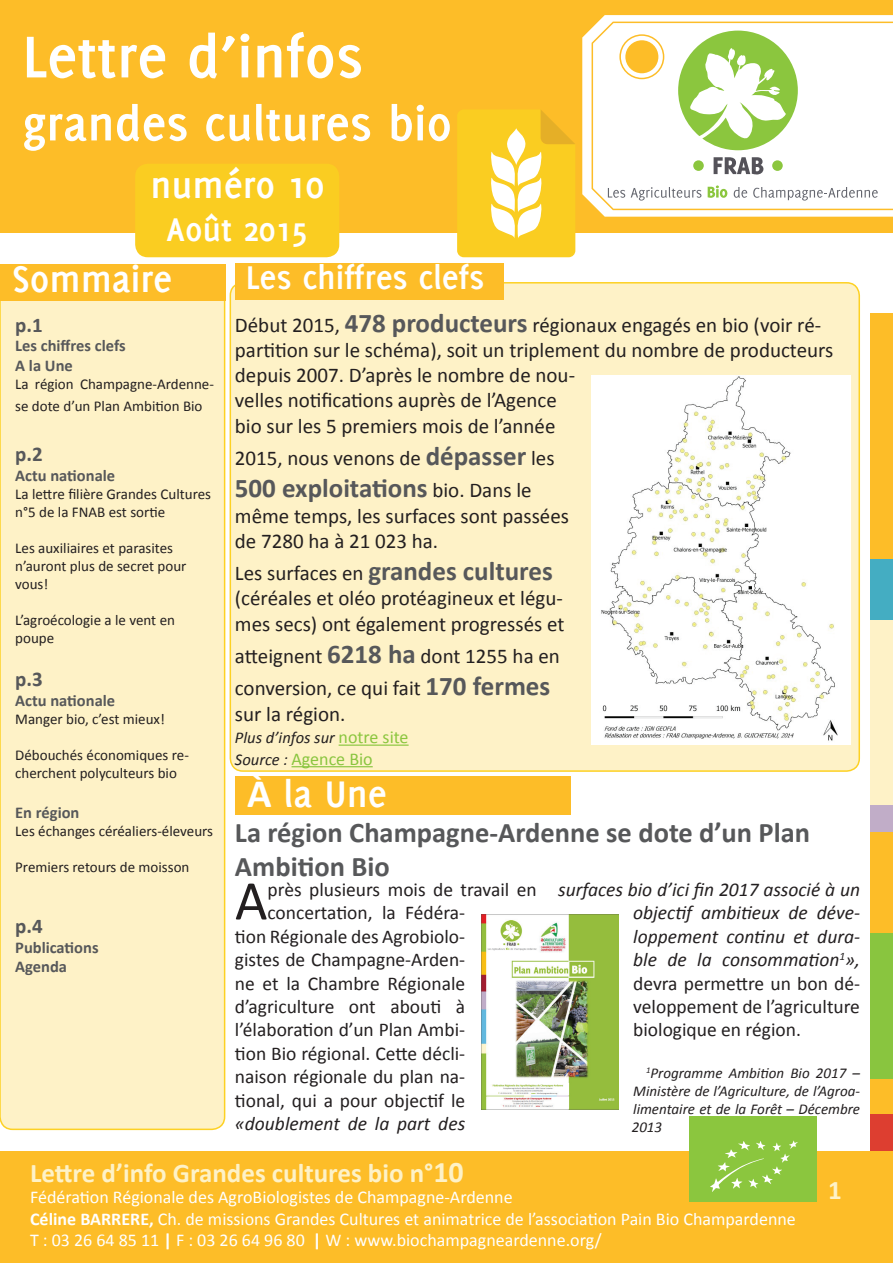
<style>
.page{position:relative;width:893px;height:1263px;background:#fff}
.page>*{position:absolute;margin:0;border:0;box-sizing:border-box;transform-origin:0 0}
.t1{font:700 64.5px "Delicious";color:#fff}
.t2{font:56.4px "Calibri";color:#231f20}
.t3{font:700 52.5px "Delicious";color:#fff}
.t4{font:700 40.5px "Delicious";color:#fff}
.t5{font:700 36px "Delicious";color:#fff}
.t6{font:700 28.5px/34.2px "Calibri";color:#57585a}
.t7{font:700 27px "Calibri";color:#57585a}
.t8{font:700 27px "Calibri";color:#fef2c7}
.t9{font:21px/25.2px "Calibri";color:#231f20}
.t10{font:700 21px "Calibri";color:#57585a}
.t11{font:19.5px "Calibri";color:#231f20}
.t12{font:italic 19.5px/23.4px "Calibri";color:#231f20;text-align:justify}
.t13{font:18px/21.6px "Calibri";color:#fff}
.t14{font:18px "Calibri";color:#89c53f}
.t15{font:700 16.5px/19.8px "Calibri";color:#57585a}
.t16{font:italic 16.5px "Calibri";color:#231f20}
.t17{font:15px/18px "Calibri";color:#231f20}
.t18{font:italic 15px/18px "Calibri";color:#231f20;text-align:justify}
.s1{font-weight:700;font-size:27px;color:#57585a}
.s2{font-weight:400;font-size:21px;color:#231f20}
.s3{font-style:normal;font-size:18px;color:#8bc63e}
.s4{font-style:italic;font-size:16.5px;color:#231f20}
.s5{font-family:"Calibri"}
.s6{font-style:normal}
.s7{font-size:30px}
.s8{font-weight:700}
</style>
<div class="page">
<div style="left:870px;top:313px;width:23px;height:811px;background:#fdbd28"></div>
<div style="left:870px;top:559px;width:23px;height:453px;background:#44adc2"></div>
<div style="left:870px;top:621px;width:23px;height:453px;background:#fef2c7"></div>
<div style="left:870px;top:805px;width:23px;height:205px;background:#c1adc8"></div>
<div style="left:870px;top:852px;width:23px;height:226px;background:#89c53f"></div>
<div style="left:870px;top:832px;width:23px;height:100px;background:#fdbd28"></div>
<div style="left:870px;top:1114px;width:23px;height:39px;background:#dd3e30"></div>
<div style="left:0;top:1151px;width:893px;height:112px;background:#fdbd28"></div>
<div style="left:689px;top:1116px;width:127px;height:85px;background:#8bc63e"></div>
<svg style="left:710px;top:1140px;width:88px;height:52px"></svg>
<div style="left:230px;top:283px;width:629px;height:488px;background:#fef2c7;border-radius:13px"></div>
<div style="left:0;top:283px;width:225px;height:846px;background:#fef2c7;border-radius:13px"></div>
<div style="left:0;top:282px;width:225px;height:848px;border:2px solid #fdd123;border-radius:13px"></div>
<div style="left:0;top:0;width:892px;height:233px;background:#fdbd28"></div>
<svg style="left:582px;top:15px;width:311px;height:202px;background:#fef5e0"></svg>
<svg style="left:592px;top:22px;width:301px;height:188px;background:#fefbf3"></svg>
<svg style="left:457px;top:110px;width:118px;height:147px"></svg>
<div style="left:135px;top:164px;width:204px;height:93px;background:#facd21;border-radius:13px"></div>
<div style="left:235px;top:776px;width:336px;height:39px;background:#fdbd28"></div>
<div style="left:0;top:264px;width:225px;height:37px;background:#fdbd28"></div>
<hr style="left:339px;top:744px;width:70px;height:2px;background:#8bc63e">
<hr style="left:292px;top:766px;width:81px;height:1px;background:#89c53f">
<div style="left:235px;top:264px;width:269px;height:36px;background:#fdbd28"></div>
<svg style="left:678px;top:31px;width:120px;height:119px;background:#c6e3a1"></svg>
<div style="left:693px;top:160px;width:11px;height:11px;background:#8bc63e;border-radius:50%"></div>
<svg style="left:714px;top:157px;width:49px;height:17px"></svg>
<div style="left:772px;top:160px;width:11px;height:11px;background:#8bc63e;border-radius:50%"></div>
<svg style="left:608px;top:188px;width:17px;height:10px"></svg>
<svg style="left:631px;top:187px;width:70px;height:14px"></svg>
<svg style="left:708px;top:185px;width:19px;height:13px"></svg>
<svg style="left:734px;top:187px;width:13px;height:11px"></svg>
<svg style="left:753px;top:187px;width:125px;height:14px;background:#dfe0e1"></svg>
<img style="left:482px;top:914px;width:137px;height:195px">
<img style="left:591px;top:375px;width:259px;height:369px">
<h1 class="t1" style="left:22px;top:20px;width:342px">Lettre d’infos</h1>
<h3 class="t3" style="left:22px;top:93px;width:431px">grandes cultures bio</h3>
<h3 class="t4" style="left:151px;top:162px;width:175px">numéro 10</h3>
<h3 class="t5" style="left:167px;top:209px;width:143px">Août 2015</h3>
<h3 class="t4" style="left:12px;top:256px;width:162px">Sommaire</h3>
<p class="t10" style="left:15px;top:311px;width:29px">p.1</p>
<p class="t15" style="left:15px;top:336px;width:112px">Les chiffres clefs<br>A la Une</p>
<p class="t17" style="left:15px;top:373px;width:200px;line-height:21.6px">La région Champagne-Ardenne&shy;se dote d’un Plan Ambition Bio</p>
<p class="t10" style="left:15px;top:441px;width:29px">p.2</p>
<p class="t15" style="left:15px;top:465px;width:101px">Actu nationale</p>
<p class="t17" style="left:15px;top:485px;width:197px">La lettre filière Grandes Cultures n°5 de la FNAB est sortie</p>
<p class="t17" style="left:15px;top:539px;width:173px">Les auxiliaires et parasites n’auront plus de secret pour vous!</p>
<p class="t17" style="left:15px;top:611px;width:161px">L’agroécologie a le vent en poupe</p>
<p class="t10" style="left:15px;top:666px;width:29px">p.3</p>
<p class="t15" style="left:15px;top:690px;width:101px">Actu nationale</p>
<p class="t17" style="left:15px;top:710px;width:151px">Manger bio, c’est mieux!</p>
<p class="t17" style="left:15px;top:746px;width:175px">Débouchés économiques re&shy;cherchent polyculteurs bio</p>
<p class="t15" style="left:15px;top:802px;width:66px">En région</p>
<p class="t17" style="left:15px;top:822px;width:199px">Les échanges céréaliers-éleveurs</p>
<p class="t17" style="left:15px;top:858px;width:176px">Premiers retours de moisson</p>
<p class="t10" style="left:15px;top:912px;width:29px">p.4</p>
<p class="t15" style="left:15px;top:937px;width:85px">Publications<br>Agenda</p>
<h3 class="t5" style="left:246px;top:256px;width:240px">Les chiffres clefs</h3>
<p class="t9" style="left:235px;top:312px;width:600px">Début 2015, <span class="s1">478 producteurs</span> régionaux engagés en bio (voir ré&shy;partition sur le schéma), soit un triplement du nombre de producteurs depuis 2007. D’après le nombre de nou-<br>velles notifications auprès de l’Agence<br>bio sur les 5 premiers mois de l’année</p>
<p class="t9" style="left:235px;top:445px;width:321px">2015, nous venons de <span class="s1">dépasser</span> les</p>
<p class="t7" style="left:235px;top:471px;width:298px">500 exploitations <span class="s2">bio. Dans le</span></p>
<p class="t9" style="left:235px;top:503px;width:336px">même temps, les surfaces sont passées de 7280 ha à 21 023 ha.</p>
<p class="t7" style="left:235px;top:554px;width:319px"><span class="s2">Les surfaces en</span> grandes cultures</p>
<p class="t9" style="left:235px;top:586px;width:331px">(céréales et oléo protéagineux et légu&shy;mes secs) ont également progressés et</p>
<p class="t9" style="left:235px;top:640px;width:326px;line-height:32.4px">atteignent <span class="s1">6218 ha</span> dont 1255 ha en conversion, ce qui fait <span class="s1">170 fermes</span></p>
<p class="t9" style="left:235px;top:701px;width:112px">sur la région.</p>
<p class="t16" style="left:235px;top:726px;width:175px">Plus d’infos sur <span class="s3">notre site</span></p>
<p class="t14" style="left:235px;top:747px;width:139px"><span class="s4">Source :</span> Agence Bio</p>
<h3 class="t4" style="left:247px;top:770px;width:141px"><span class="s5">À</span> la Une</h3>
<h3 class="t6" style="left:235px;top:815px;width:577px">La région Champagne-Ardenne se dote d’un Plan<br>Ambition Bio</h3>
<h2 class="t2" style="left:235px;top:865px;width:34px">A</h2>
<p class="t11" style="left:268px;top:877px;width:271px">près plusieurs mois de travail en</p>
<p class="t11" style="left:268px;top:900px;width:199px">concertation, la Fédéra-</p>
<p class="t11" style="left:235px;top:924px;width:232px">tion Régionale des Agrobiolo-</p>
<p class="t11" style="left:235px;top:947px;width:232px">gistes de Champagne-Arden-</p>
<p class="t11" style="left:235px;top:971px;width:232px">ne et la Chambre Régionale</p>
<p class="t11" style="left:235px;top:994px;width:232px">d’agriculture ont abouti à</p>
<p class="t11" style="left:235px;top:1017px;width:232px">l’élaboration d’un Plan Ambi-</p>
<p class="t11" style="left:235px;top:1041px;width:232px">tion Bio régional. Cette décli-</p>
<p class="t11" style="left:235px;top:1064px;width:232px">naison régionale du plan na-</p>
<p class="t11" style="left:235px;top:1088px;width:232px">tional, qui a pour objectif le</p>
<p class="t12" style="left:235px;top:1111px;width:232px">«doublement de la part des</p>
<p class="t12" style="left:633px;top:877px;width:228px;text-indent:-75px">surfaces bio d’ici fin 2017 associé à un objectif ambitieux de déve&shy;loppement continu et dura&shy;ble de la consommation<sup>1</sup>», <span class="s6">devra permettre un bon dé&shy;veloppement de l’agriculture biologique en région.</span></p>
<p class="t18" style="left:632px;top:1063px;width:230px;text-indent:14px"><sup>1</sup>Programme Ambition Bio 2017 – Ministère de l’Agriculture, de l’Agroa&shy;limentaire et de la Forêt – Décembre 2013</p>
<p class="t8" style="left:30px;top:1155px;width:435px">Lettre d’info Grandes cultures bio n°<span class="s7">10</span></p>
<p class="t13" style="left:30px;top:1186px;width:767px">Fédération Régionale des AgroBiologistes de Champagne-Ardenne<br><span class="s8">Céline BARRERE,</span> Ch. de missions Grandes Cultures et animatrice de l’association Pain Bio Champardenne<br>T : 03 26 64 85 11 <span class="s8">|</span> F : 03 26 64 96 80 <span class="s8">|</span> W : www.biochampagneardenne.org/</p>
<p class="t8" style="left:828px;top:1172px;width:15px">1</p>
</div>
